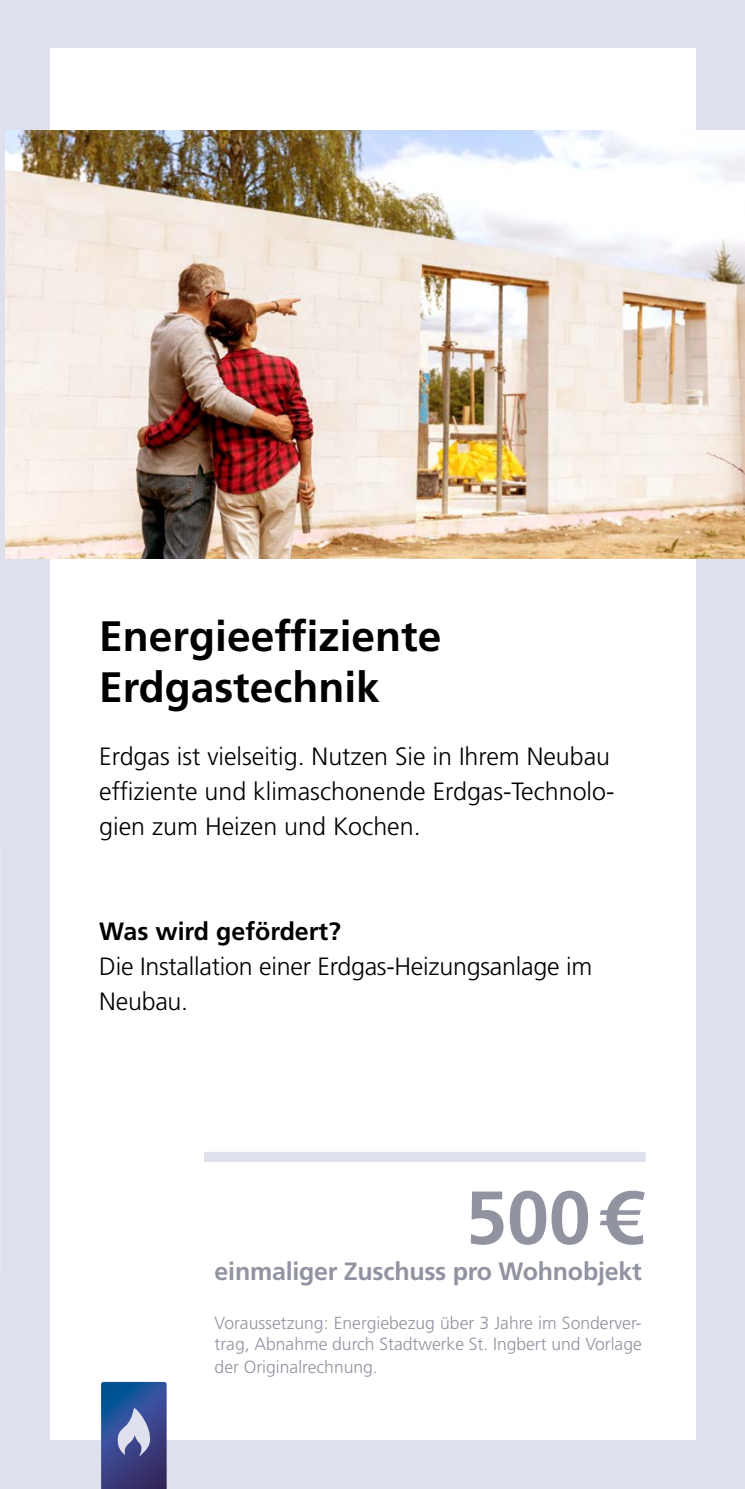
<style>
.page{position:relative;width:745px;height:1489px;background:#fff}
.page>*{position:absolute;margin:0;border:0;box-sizing:border-box;transform-origin:0 0}
.t1{font:700 75px "Frutiger LT Std";color:#9193a1}
.t2{font:700 42.5px/51px "Frutiger LT Std";color:#000}
.t3{font:300 25px/35px "Frutiger LT Std";color:#000}
.t4{font:700 25px "Frutiger LT Std";letter-spacing:-.01em;color:#9193a1}
.t5{font:700 25px "Frutiger LT Std";color:#000}
.t6{font:300 17.5px/21.8px "Frutiger LT Std";color:#9193a1;text-align:justify}
.s1{font-size:16.25px}
</style>
<div class="page">
<div style="left:1px;top:0;width:743px;height:1488px;background:#dee1eb"></div>
<div style="left:50px;top:48px;width:644px;height:1391px;background:#fff"></div>
<img style="left:5px;top:130px;width:739px;height:428px">
<div style="left:204px;top:1151px;width:441px;height:10px;background:#dee1eb"></div>
<svg style="left:101px;top:1381px;width:65px;height:107px;background:#445995"></svg>
<h2 class="t2" style="left:99px;top:610px;width:343px">Energieeffiziente<br>Erdgastechnik</h2>
<p class="t3" style="left:99px;top:739px;width:516px">Erdgas ist vielseitig. Nutzen Sie in Ihrem Neubau effiziente und klimaschonende Erdgas-Technolo&shy;gien zum Heizen und Kochen.</p>
<p class="t5" style="left:99px;top:916px;width:243px">Was wird gefördert?</p>
<p class="t3" style="left:99px;top:949px;width:494px">Die Installation einer Erdgas-Heizungsanlage im<br>Neubau.</p>
<h1 class="t1" style="left:465px;top:1173px;width:178px">500€</h1>
<p class="t4" style="left:214px;top:1256px;width:428px">einmaliger Zuschuss pro Wohnobjekt</p>
<p class="t6" style="left:214px;top:1312px;width:428px">Voraussetzung: Energiebezug über 3 Jahre im Sonderver&shy;trag, Abnahme durch Stadtwerke St. Ingbert und Vorlage der Originalrechnung<span class="s1">.</span></p>
</div>
